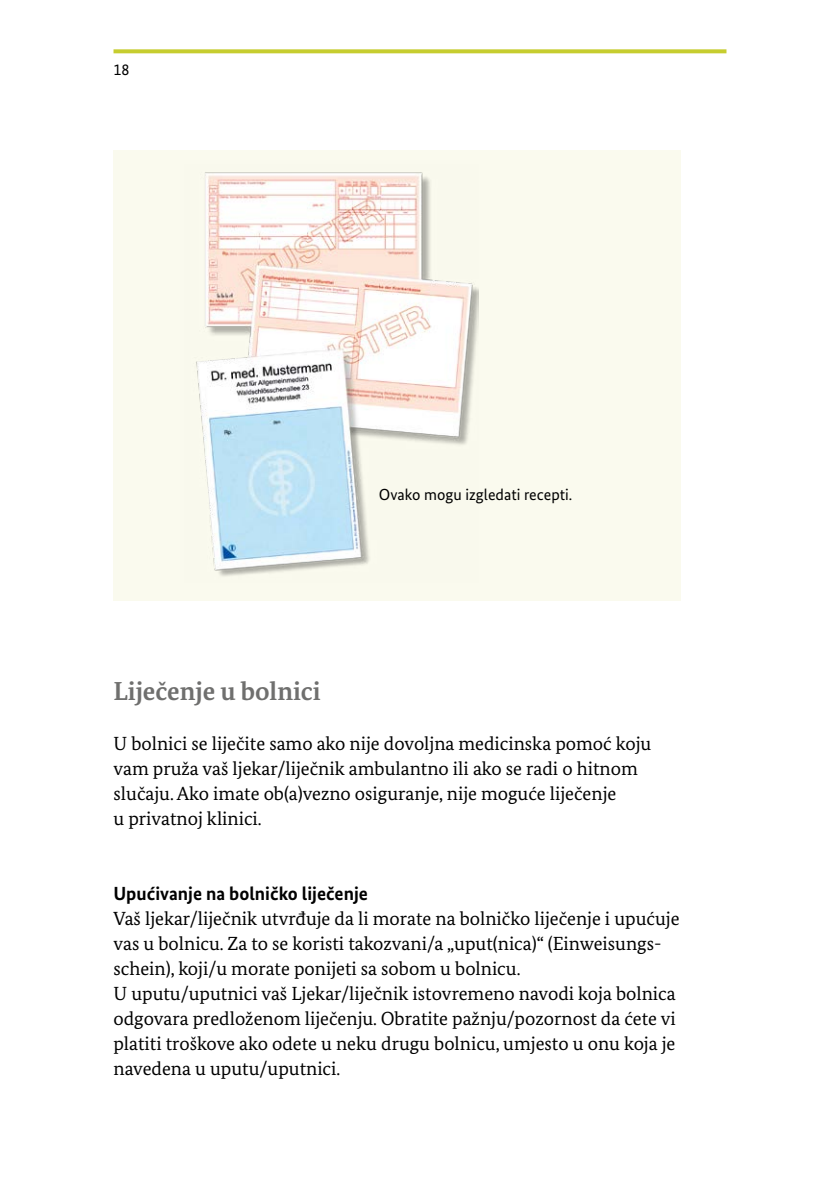
<style>
.page{position:relative;width:840px;height:1191px;background:#fff}
.page>*{position:absolute;margin:0;border:0;box-sizing:border-box;transform-origin:0 0}
.H2_Zwischenüberschrift{font:700 26px "Bundes Serif";color:#6f6f6e}
.P_Fließtext_Serif{font:19px/25px "Bundes Serif";color:#000}
.P_Fließtext_Serif-2{font:700 19px "Bundes Sans";color:#000}
.t1{font:16px "Bundes Sans";color:#000}
</style>
<div class="page">
<svg style="left:113px;top:49px;width:613px;height:4px;background:#cad140"></svg>
<div style="left:113px;top:150px;width:567px;height:450px;background:#fafaee"></div>
<img style="left:196px;top:172px;width:282px;height:404px">
<p class="t1" style="left:113px;top:60px;width:17px">18</p>
<p class="t1" style="left:378px;top:485px;width:195px">Ovako mogu izgledati recepti.</p>
<h2 class="H2_Zwischenüberschrift" style="left:113px;top:675px;width:208px">Liječenje u bolnici</h2>
<p class="P_Fließtext_Serif" style="left:113px;top:731px;width:539px">U bolnici se liječite samo ako nije dovoljna medicinska pomoć koju vam pruža vaš ljekar/liječnik ambulantno ili ako se radi o hitnom slučaju. Ako imate ob(a)vezno osiguranje, nije moguće liječenje<br>u privatnoj klinici.</p>
<p class="P_Fließtext_Serif-2" style="left:113px;top:882px;width:256px">Upućivanje na bolničko liječenje</p>
<p class="P_Fließtext_Serif" style="left:113px;top:906px;width:567px">Vaš ljekar/liječnik utvrđuje da li morate na bolničko liječenje i upućuje vas u bolnicu. Za to se koristi takozvani/a „uput(nica)“ (Einweisungs&shy;schein), koji/u morate ponijeti sa sobom u bolnicu.</p>
<p class="P_Fließtext_Serif" style="left:113px;top:981px;width:563px;text-align:justify">U uputu/uputnici vaš Ljekar/liječnik istovremeno navodi koja bolnica odgovara predloženom liječenju. Obratite pažnju/pozornost da ćete vi platiti troškove ako odete u neku drugu bolnicu, umjesto u onu koja je navedena u uputu/uputnici.</p>
</div>
